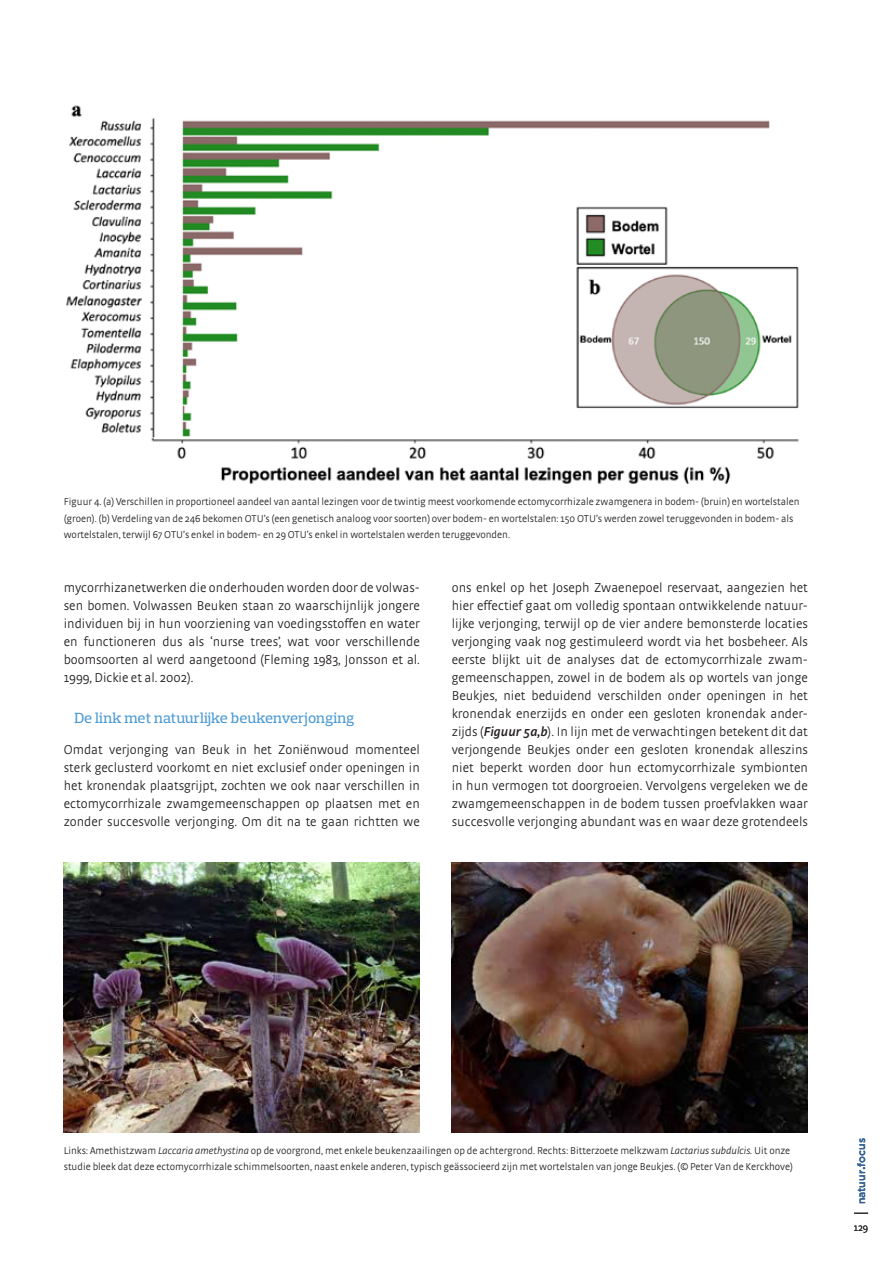
<style>
.page{position:relative;width:893px;height:1263px;background:#fff}
.page>*{position:absolute;margin:0;border:0;box-sizing:border-box;transform-origin:0 0}
.t1{font:500 15px "Prelo Slab";letter-spacing:.01em;color:#4d9ad4}
.t2{font:300 13.5px/18px "Strada OT";color:#231f20;text-align:justify}
.t3{font:300 10.5px/16.5px "Strada OT";color:#231f20}
.t4{font:500 10.5px "Gotham";color:#3e5a9a}
.s1{font-weight:600;font-style:italic}
.s2{font-style:italic}
</style>
<div class="page">
<svg style="left:854px;top:1213px;width:14px;height:1px"></svg>
<img style="left:66px;top:105px;width:733px;height:379px">
<img style="left:64px;top:862px;width:356px;height:270px">
<img style="left:452px;top:862px;width:356px;height:270px">
<p class="t3" style="left:64px;top:494px;width:737px">Figuur 4. (a) Verschillen in proportioneel aandeel van aantal lezingen voor de twintig meest voorkomende ectomycorrhizale zwamgenera in bodem- (bruin) en wortelstalen (groen). (b) Verdeling van de 246 bekomen OTU’s (een genetisch analoog voor soorten) over bodem- en wortelstalen: 150 OTU’s werden zowel teruggevonden in bodem- als wortelstalen, terwijl 67 OTU’s enkel in bodem- en 29 OTU’s enkel in wortelstalen werden teruggevonden.</p>
<p class="t2" style="left:64px;top:579px;width:358px">mycorrhizanetwerken die onderhouden worden door de volwas&shy;sen bomen. Volwassen Beuken staan zo waarschijnlijk jongere individuen bij in hun voorziening van voedingsstoffen en water en functioneren dus als ‘nurse trees’, wat voor verschillende boomsoorten al werd aangetoond (Fleming 1983, Jonsson et al.<br>1999, Dickie et al. 2002).</p>
<p class="t1" style="left:74px;top:709px;width:282px">De link met natuurlijke beukenverjonging</p>
<p class="t2" style="left:64px;top:741px;width:358px">Omdat verjonging van Beuk in het Zoniënwoud momenteel sterk geclusterd voorkomt en niet exclusief onder openingen in het kronendak plaatsgrijpt, zochten we ook naar verschillen in ectomycorrhizale zwamgemeenschappen op plaatsen met en zonder succesvolle verjonging. Om dit na te gaan richtten we</p>
<p class="t2" style="left:452px;top:579px;width:358px">ons enkel op het Joseph Zwaenepoel reservaat, aangezien het hier effectief gaat om volledig spontaan ontwikkelende natuur&shy;lijke verjonging, terwijl op de vier andere bemonsterde locaties verjonging vaak nog gestimuleerd wordt via het bosbeheer. Als eerste blijkt uit de analyses dat de ectomycorrhizale zwam&shy;gemeenschappen, zowel in de bodem als op wortels van jonge Beukjes, niet beduidend verschilden onder openingen in het kronendak enerzijds en onder een gesloten kronendak ander&shy;zijds (<span class="s1">Figuur 5a,b</span>). In lijn met de verwachtingen betekent dit dat verjongende Beukjes onder een gesloten kronendak alleszins niet beperkt worden door hun ectomycorrhizale symbionten in hun vermogen tot doorgroeien. Vervolgens vergeleken we de zwamgemeenschappen in de bodem tussen proefvlakken waar succesvolle verjonging abundant was en waar deze grotendeels</p>
<p class="t3" style="left:64px;top:1142px;width:731px">Links: Amethistzwam <span class="s2">Laccaria amethystina</span> op de voorgrond, met enkele beukenzaailingen op de achtergrond. Rechts: Bitterzoete melkzwam <span class="s2">Lactarius subdulcis.</span> Uit onze studie bleek dat deze ectomycorrhizale schimmelsoorten, naast enkele anderen, typisch geässocieerd zijn met wortelstalen van jonge Beukjes. (© Peter Van de Kerckhove)</p>
<p class="t4" style="left:855px;top:1204px;width:68px;rotate:-90deg">natuur<sub>•</sub>focus</p>
<p class="t3" style="left:854px;top:1219px;width:16px">129</p>
</div>
